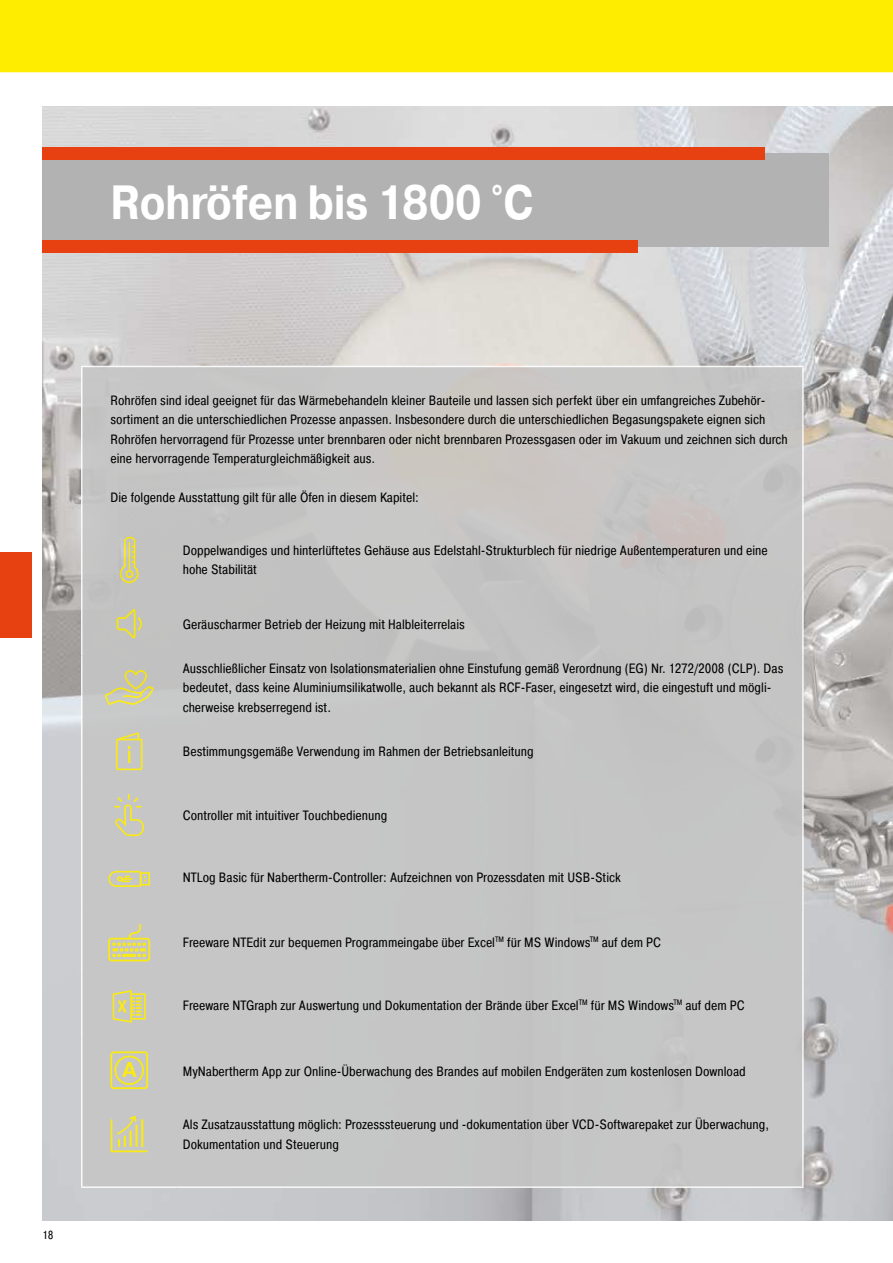
<style>
.page{position:relative;width:893px;height:1263px;background:#fff}
.page>*{position:absolute;margin:0;border:0;box-sizing:border-box;transform-origin:0 0}
.t1{font:700 48px "Pragmatica";color:#fff;scale:.85 1}
.t2{font:13.5px/19.5px "Pragmatica Cond";color:#000}
.t3{font:11.7px "Pragmatica Cond";color:#000}
</style>
<div class="page">
<img style="left:43px;top:106px;width:850px;height:1114px">
<div style="left:43px;top:153px;width:786px;height:94px;background:#b3b2b2"></div>
<div style="left:43px;top:240px;width:595px;height:13px;background:#e74011"></div>
<div style="left:43px;top:147px;width:722px;height:12px;background:#e74011"></div>
<div style="left:0;top:553px;width:32px;height:85px;background:#e74011"></div>
<div style="left:82px;top:367px;width:720px;height:819px;background:#c6c6c6"></div>
<hr style="left:81px;top:366px;width:96px;height:1px;background:#fff">
<hr style="left:81px;top:367px;width:1px;height:161px;background:#fff">
<hr style="left:177px;top:366px;width:627px;height:1px;background:#fff">
<hr style="left:802px;top:367px;width:2px;height:161px;background:#fff">
<hr style="left:81px;top:528px;width:1px;height:64px;background:#fff">
<hr style="left:802px;top:528px;width:2px;height:64px;background:#fff">
<hr style="left:81px;top:592px;width:1px;height:64px;background:#fff">
<hr style="left:802px;top:592px;width:2px;height:64px;background:#fff">
<hr style="left:81px;top:656px;width:1px;height:63px;background:#fff">
<hr style="left:802px;top:656px;width:2px;height:63px;background:#fff">
<hr style="left:81px;top:719px;width:1px;height:64px;background:#fff">
<hr style="left:802px;top:719px;width:2px;height:64px;background:#fff">
<hr style="left:81px;top:783px;width:1px;height:64px;background:#fff">
<hr style="left:802px;top:783px;width:2px;height:64px;background:#fff">
<hr style="left:81px;top:847px;width:1px;height:64px;background:#fff">
<hr style="left:802px;top:847px;width:2px;height:64px;background:#fff">
<hr style="left:81px;top:911px;width:1px;height:63px;background:#fff">
<hr style="left:802px;top:911px;width:2px;height:63px;background:#fff">
<hr style="left:81px;top:974px;width:1px;height:64px;background:#fff">
<hr style="left:802px;top:974px;width:2px;height:64px;background:#fff">
<hr style="left:81px;top:1038px;width:1px;height:64px;background:#fff">
<hr style="left:802px;top:1038px;width:2px;height:64px;background:#fff">
<hr style="left:81px;top:1102px;width:1px;height:64px;background:#fff">
<hr style="left:802px;top:1102px;width:2px;height:64px;background:#fff">
<svg style="left:81px;top:1166px;width:1px;height:20px"></svg>
<hr style="left:802px;top:1166px;width:2px;height:20px;background:#fff">
<hr style="left:81px;top:1186px;width:96px;height:2px;background:#fff">
<hr style="left:177px;top:1186px;width:627px;height:2px;background:#fff">
<svg style="left:120px;top:537px;width:19px;height:46px"></svg>
<svg style="left:117px;top:609px;width:25px;height:29px"></svg>
<svg style="left:105px;top:670px;width:49px;height:35px;background:#cdcaa0"></svg>
<svg style="left:116px;top:732px;width:26px;height:38px"></svg>
<svg style="left:114px;top:794px;width:30px;height:42px"></svg>
<svg style="left:108px;top:871px;width:42px;height:16px"></svg>
<svg style="left:108px;top:924px;width:42px;height:37px;background:#d5d090"></svg>
<svg style="left:113px;top:990px;width:33px;height:33px"></svg>
<svg style="left:110px;top:1051px;width:38px;height:38px"></svg>
<svg style="left:111px;top:1116px;width:37px;height:36px"></svg>
<div style="left:0;top:0;width:893px;height:72px;background:#ffed00"></div>
<h1 class="t1" style="left:111px;top:171px;width:499px">Rohröfen bis 1800 °C</h1>
<p class="t3" style="left:43px;top:1228px;width:13px">18</p>
<p class="t2" style="left:111px;top:390px;width:679px">Rohröfen sind ideal geeignet für das Wärmebehandeln kleiner Bauteile und lassen sich perfekt über ein umfangreiches Zubehör&shy;sortiment an die unterschiedlichen Prozesse anpassen. Insbesondere durch die unterschiedlichen Begasungspakete eignen sich Rohröfen hervorragend für Prozesse unter brennbaren oder nicht brennbaren Prozessgasen oder im Vakuum und zeichnen sich durch eine hervorragende Temperaturgleichmäßigkeit aus.</p>
<p class="t2" style="left:111px;top:488px;width:310px">Die folgende Ausstattung gilt für alle Öfen in diesem Kapitel:</p>
<p class="t2" style="left:183px;top:540px;width:586px">Doppelwandiges und hinterlüftetes Gehäuse aus Edelstahl-Strukturblech für niedrige Außentemperaturen und eine hohe Stabilität</p>
<p class="t2" style="left:183px;top:615px;width:284px">Geräuscharmer Betrieb der Heizung mit Halbleiterrelais</p>
<p class="t2" style="left:183px;top:658px;width:602px">Ausschließlicher Einsatz von Isolationsmaterialien ohne Einstufung gemäß Verordnung (EG) Nr. 1272/2008 (CLP). Das bedeutet, dass keine Aluminiumsilikatwolle, auch bekannt als RCF-Faser, eingesetzt wird, die eingestuft und mögli&shy;cherweise krebserregend ist.</p>
<p class="t2" style="left:183px;top:741px;width:352px">Bestimmungsgemäße Verwendung im Rahmen der Betriebsanleitung</p>
<p class="t2" style="left:183px;top:806px;width:206px">Controller mit intuitiver Touchbedienung</p>
<p class="t2" style="left:183px;top:867px;width:440px">NTLog Basic für Nabertherm-Controller: Aufzeichnen von Prozessdaten mit USB-Stick</p>
<p class="t2" style="left:183px;top:932px;width:480px">Freeware NTEdit zur bequemen Programmeingabe über Excel<sup>TM</sup> für MS Windows<sup>TM</sup> auf dem PC</p>
<p class="t2" style="left:183px;top:995px;width:563px">Freeware NTGraph zur Auswertung und Dokumentation der Brände über Excel<sup>TM</sup> für MS Windows<sup>TM</sup> auf dem PC</p>
<p class="t2" style="left:183px;top:1061px;width:564px">MyNabertherm App zur Online-Überwachung des Brandes auf mobilen Endgeräten zum kostenlosen Download</p>
<p class="t2" style="left:183px;top:1115px;width:588px">Als Zusatzausstattung möglich: Prozesssteuerung und -dokumentation über VCD-Softwarepaket zur Überwachung,<br>Dokumentation und Steuerung</p>
</div>
